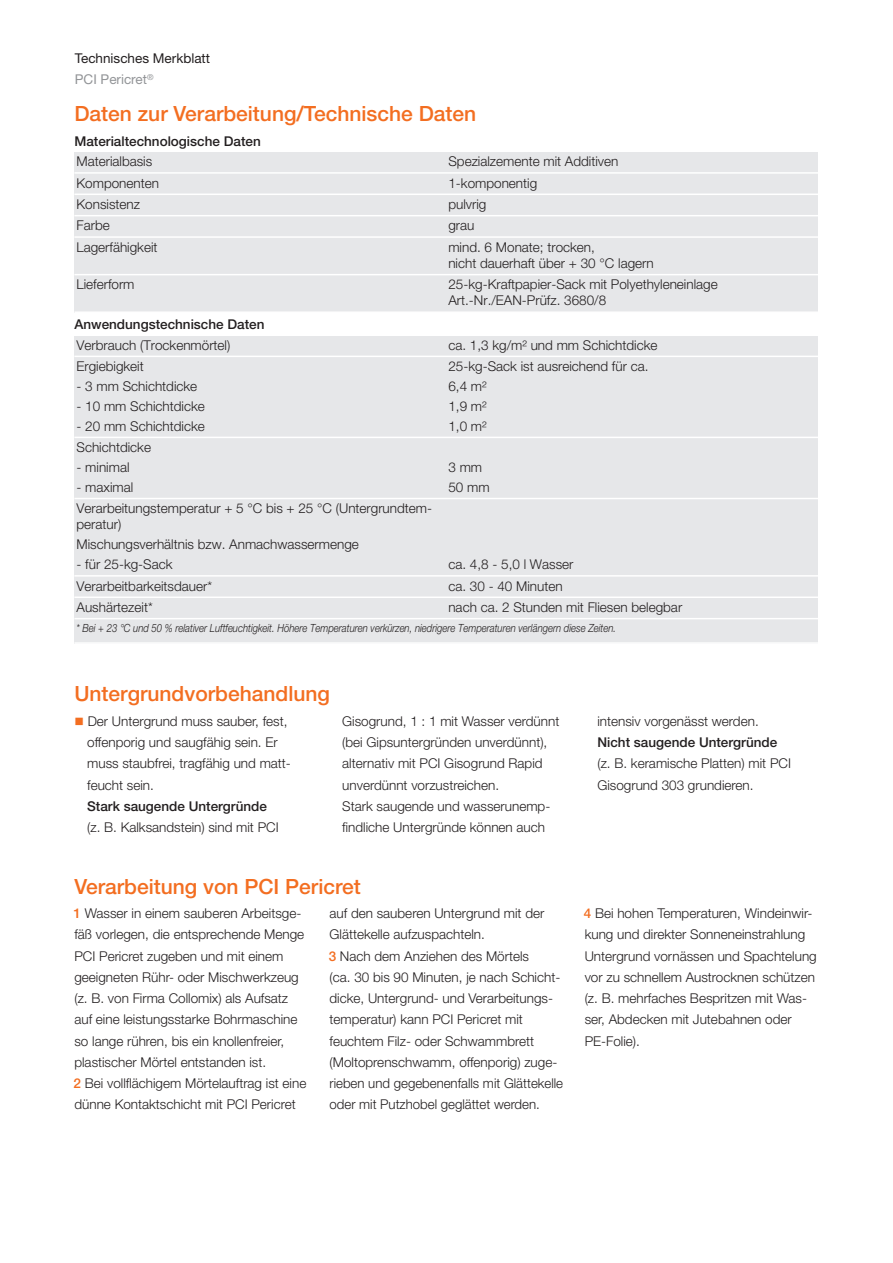
<style>
.page{position:relative;width:893px;height:1263px;background:#fff}
.page>*{position:absolute;margin:0;border:0;box-sizing:border-box;transform-origin:0 0}
.t1{font:500 21px "Helvetica Neue LT Pro";color:#f36e21}
.t2{font:300 13.5px/21.3px "Helvetica Neue LT Pro";color:#231f20}
.t3{font:500 13.5px "Helvetica Neue LT Pro";color:#231f20}
.t4{font:13.5px/21.3px "Helvetica Neue LT Pro";color:#231f20}
.t5{font:italic 300 11.25px "Helvetica Neue LT Pro";color:#231f20;scale:.85 1}
.s1{color:#939598}
.s2{color:#f36e21}
.s3{font-weight:500;color:#f36e21}
</style>
<div class="page">
<div style="left:74px;top:152px;width:372px;height:21px;background:#e6e7e9"></div>
<div style="left:446px;top:152px;width:372px;height:21px;background:#e6e7e9"></div>
<div style="left:74px;top:173px;width:372px;height:21px;background:#e6e7e9"></div>
<div style="left:446px;top:173px;width:372px;height:21px;background:#e6e7e9"></div>
<div style="left:74px;top:194px;width:372px;height:22px;background:#e6e7e9"></div>
<div style="left:446px;top:194px;width:372px;height:22px;background:#e6e7e9"></div>
<div style="left:74px;top:216px;width:372px;height:21px;background:#e6e7e9"></div>
<div style="left:446px;top:216px;width:372px;height:21px;background:#e6e7e9"></div>
<div style="left:74px;top:237px;width:372px;height:38px;background:#e6e7e9"></div>
<div style="left:446px;top:237px;width:372px;height:38px;background:#e6e7e9"></div>
<div style="left:74px;top:275px;width:372px;height:38px;background:#e6e7e9"></div>
<div style="left:446px;top:275px;width:372px;height:38px;background:#e6e7e9"></div>
<hr style="left:74px;top:172px;width:744px;height:2px;background:#fff">
<hr style="left:74px;top:194px;width:744px;height:1px;background:#fff">
<hr style="left:74px;top:215px;width:744px;height:1px;background:#fff">
<hr style="left:74px;top:236px;width:744px;height:2px;background:#fff">
<hr style="left:74px;top:274px;width:744px;height:1px;background:#fff">
<hr style="left:74px;top:311px;width:744px;height:2px;background:#fff">
<div style="left:74px;top:336px;width:372px;height:20px;background:#e6e7e9"></div>
<div style="left:446px;top:336px;width:372px;height:20px;background:#e6e7e9"></div>
<div style="left:74px;top:356px;width:372px;height:21px;background:#e6e7e9"></div>
<div style="left:446px;top:356px;width:372px;height:21px;background:#e6e7e9"></div>
<div style="left:74px;top:377px;width:372px;height:20px;background:#e6e7e9"></div>
<div style="left:446px;top:377px;width:372px;height:20px;background:#e6e7e9"></div>
<div style="left:74px;top:397px;width:372px;height:20px;background:#e6e7e9"></div>
<div style="left:446px;top:397px;width:372px;height:20px;background:#e6e7e9"></div>
<div style="left:74px;top:417px;width:372px;height:20px;background:#e6e7e9"></div>
<div style="left:446px;top:417px;width:372px;height:20px;background:#e6e7e9"></div>
<div style="left:74px;top:437px;width:372px;height:21px;background:#e6e7e9"></div>
<div style="left:446px;top:437px;width:372px;height:21px;background:#e6e7e9"></div>
<div style="left:74px;top:458px;width:372px;height:20px;background:#e6e7e9"></div>
<div style="left:446px;top:458px;width:372px;height:20px;background:#e6e7e9"></div>
<div style="left:74px;top:478px;width:372px;height:20px;background:#e6e7e9"></div>
<div style="left:446px;top:478px;width:372px;height:20px;background:#e6e7e9"></div>
<div style="left:74px;top:498px;width:372px;height:37px;background:#e6e7e9"></div>
<div style="left:446px;top:498px;width:372px;height:37px;background:#e6e7e9"></div>
<div style="left:74px;top:535px;width:372px;height:20px;background:#e6e7e9"></div>
<div style="left:446px;top:535px;width:372px;height:20px;background:#e6e7e9"></div>
<div style="left:74px;top:555px;width:372px;height:21px;background:#e6e7e9"></div>
<div style="left:446px;top:555px;width:372px;height:21px;background:#e6e7e9"></div>
<div style="left:74px;top:576px;width:372px;height:21px;background:#e6e7e9"></div>
<div style="left:446px;top:576px;width:372px;height:21px;background:#e6e7e9"></div>
<div style="left:74px;top:597px;width:372px;height:22px;background:#e6e7e9"></div>
<div style="left:446px;top:597px;width:372px;height:22px;background:#e6e7e9"></div>
<div style="left:74px;top:619px;width:744px;height:25px;background:#e6e7e9"></div>
<hr style="left:74px;top:356px;width:744px;height:1px;background:#fff">
<hr style="left:74px;top:437px;width:744px;height:1px;background:#fff">
<hr style="left:74px;top:498px;width:744px;height:1px;background:#fff">
<hr style="left:74px;top:575px;width:744px;height:2px;background:#fff">
<hr style="left:74px;top:596px;width:744px;height:2px;background:#fff">
<hr style="left:74px;top:618px;width:744px;height:1px;background:#fff">
<hr style="left:74px;top:642px;width:744px;height:2px;background:#fff">
<p class="t4" style="left:75px;top:49px;width:137px">Technisches Merkblatt<br><span class="s1">PCI Pericret</span><sup>®</sup></p>
<h1 class="t1" style="left:74px;top:106px;width:403px">Daten zur Verarbeitung/Technische Daten</h1>
<p class="t3" style="left:74px;top:136px;width:188px">Materialtechnologische Daten</p>
<p class="t2" style="left:77px;top:152px;width:77px">Materialbasis</p>
<p class="t2" style="left:448px;top:152px;width:172px">Spezialzemente mit Additiven</p>
<p class="t2" style="left:77px;top:173px;width:84px">Komponenten</p>
<p class="t2" style="left:448px;top:173px;width:90px">1-komponentig</p>
<p class="t2" style="left:77px;top:195px;width:65px">Konsistenz</p>
<p class="t2" style="left:448px;top:195px;width:40px">pulvrig</p>
<p class="t2" style="left:77px;top:216px;width:35px">Farbe</p>
<p class="t2" style="left:448px;top:216px;width:28px">grau</p>
<p class="t2" style="left:77px;top:237px;width:83px">Lagerfähigkeit</p>
<p class="t2" style="left:448px;top:240px;width:207px;line-height:16.2px">mind. 6 Monate; trocken,<br>nicht dauerhaft über + 30 °C lagern</p>
<p class="t2" style="left:77px;top:275px;width:60px">Lieferform</p>
<p class="t2" style="left:448px;top:278px;width:271px;line-height:16.2px">25-kg-Kraftpapier-Sack mit Polyethyleneinlage<br>Art.-Nr./EAN-Prüfz. 3680/8</p>
<p class="t2" style="left:77px;top:335px;width:155px">Verbrauch (Trockenmörtel)</p>
<p class="t2" style="left:448px;top:335px;width:211px">ca. 1,3 kg/m² und mm Schichtdicke</p>
<p class="t2" style="left:77px;top:357px;width:69px">Ergiebigkeit</p>
<p class="t2" style="left:448px;top:357px;width:202px">25-kg-Sack ist ausreichend für ca.</p>
<p class="t2" style="left:77px;top:377px;width:122px">- 3 mm Schichtdicke</p>
<p class="t2" style="left:448px;top:377px;width:40px">6,4 m²</p>
<p class="t2" style="left:77px;top:397px;width:130px">- 10 mm Schichtdicke</p>
<p class="t2" style="left:448px;top:397px;width:40px">1,9 m²</p>
<p class="t2" style="left:77px;top:416px;width:130px">- 20 mm Schichtdicke</p>
<p class="t2" style="left:448px;top:416px;width:40px">1,0 m²</p>
<p class="t2" style="left:77px;top:438px;width:76px">Schichtdicke</p>
<p class="t2" style="left:77px;top:458px;width:54px">- minimal</p>
<p class="t2" style="left:448px;top:458px;width:35px">3 mm</p>
<p class="t2" style="left:77px;top:478px;width:58px">- maximal</p>
<p class="t2" style="left:448px;top:478px;width:43px">50 mm</p>
<p class="t2" style="left:77px;top:501px;width:357px;line-height:16.2px">Verarbeitungstemperatur + 5 °C bis + 25 °C (Untergrundtem&shy;peratur)</p>
<p class="t2" style="left:77px;top:535px;width:284px">Mischungsverhältnis bzw. Anmachwassermenge</p>
<p class="t2" style="left:77px;top:555px;width:98px">- für 25-kg-Sack</p>
<p class="t2" style="left:448px;top:555px;width:127px">ca. 4,8 - 5,0 l Wasser</p>
<p class="t2" style="left:77px;top:576px;width:137px">Verarbeitbarkeitsdauer*</p>
<p class="t2" style="left:448px;top:576px;width:116px">ca. 30 - 40 Minuten</p>
<p class="t2" style="left:77px;top:598px;width:78px">Aushärtezeit*</p>
<p class="t2" style="left:448px;top:598px;width:235px">nach ca. 2 Stunden mit Fliesen belegbar</p>
<p class="t5" style="left:77px;top:624px;width:636px">* Bei + 23 °C und 50 % relativer Luftfeuchtigkeit. Höhere Temperaturen verkürzen, niedrigere Temperaturen verlängern diese Zeiten.</p>
<p class="t3" style="left:74px;top:319px;width:192px">Anwendungstechnische Daten</p>
<h1 class="t1" style="left:74px;top:686px;width:257px">Untergrundvorbehandlung</h1>
<p class="t2" style="left:87px;top:712px;width:205px;text-indent:-13px"><span class="s2">■</span> Der Untergrund muss sauber, fest, offenporig und saugfähig sein. Er muss staubfrei, tragfähig und matt&shy;feucht sein.</p>
<p class="t3" style="left:87px;top:801px;width:181px">Stark saugende Untergründe</p>
<p class="t2" style="left:87px;top:818px;width:193px">(z. B. Kalksandstein) sind mit PCI</p>
<p class="t2" style="left:342px;top:711px;width:219px">Gisogrund, 1 : 1 mit Wasser verdünnt (bei Gipsuntergründen unverdünnt), alternativ mit PCI Gisogrund Rapid unverdünnt vorzustreichen.<br>Stark saugende und wasserunemp&shy;findliche Untergründe können auch</p>
<p class="t2" style="left:597px;top:711px;width:163px">intensiv vorgenässt werden.</p>
<p class="t3" style="left:597px;top:737px;width:181px">Nicht saugende Untergründe</p>
<p class="t2" style="left:597px;top:754px;width:195px">(z. B. keramische Platten) mit PCI<br>Gisogrund 303 grundieren.</p>
<h1 class="t1" style="left:74px;top:879px;width:288px">Verarbeitung von PCI Pericret</h1>
<p class="t2" style="left:74px;top:904px;width:234px"><span class="s3">1</span> Wasser in einem sauberen Arbeitsge&shy;fäß vorlegen, die entsprechende Menge PCI Pericret zugeben und mit einem geeigneten Rühr- oder Mischwerkzeug (z. B. von Firma Collomix) als Aufsatz auf eine leistungsstarke Bohrmaschine so lange rühren, bis ein knollenfreier, plastischer Mörtel entstanden ist.<br><span class="s3">2</span> Bei vollflächigem Mörtelauftrag ist eine dünne Kontaktschicht mit PCI Pericret</p>
<p class="t2" style="left:329px;top:904px;width:236px">auf den sauberen Untergrund mit der Glättekelle aufzuspachteln.<br><span class="s3">3</span> Nach dem Anziehen des Mörtels<br>(ca. 30 bis 90 Minuten, je nach Schicht&shy;dicke, Untergrund- und Verarbeitungs&shy;temperatur) kann PCI Pericret mit feuchtem Filz- oder Schwammbrett (Moltoprenschwamm, offenporig) zuge&shy;rieben und gegebenenfalls mit Glättekelle oder mit Putzhobel geglättet werden.</p>
<p class="t2" style="left:584px;top:904px;width:234px"><span class="s3">4</span> Bei hohen Temperaturen, Windeinwir&shy;kung und direkter Sonneneinstrahlung Untergrund vornässen und Spachtelung vor zu schnellem Austrocknen schützen (z. B. mehrfaches Bespritzen mit Was&shy;ser, Abdecken mit Jutebahnen oder PE-Folie).</p>
</div>
